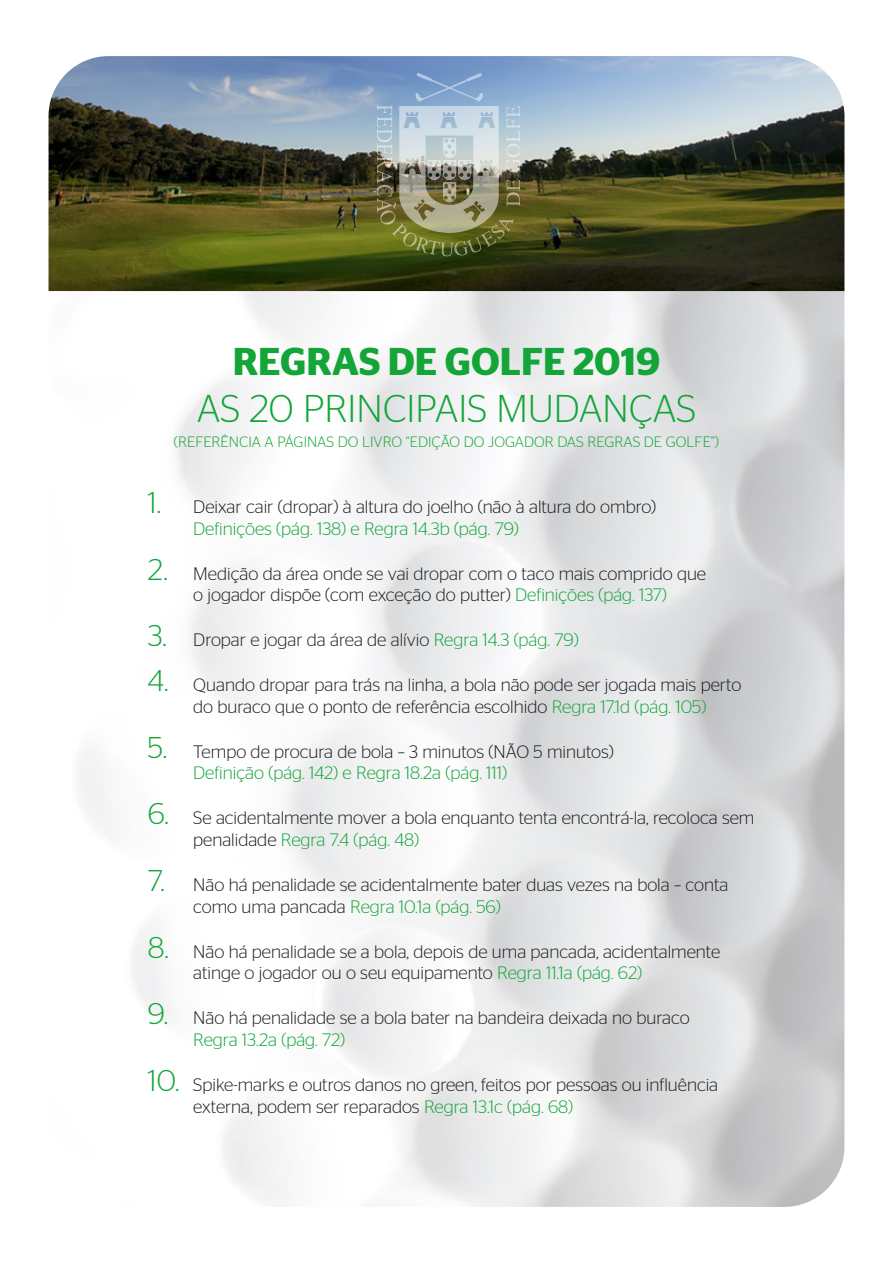
<style>
.page{position:relative;width:893px;height:1263px;background:#fff}
.page>*{position:absolute;margin:0;border:0;box-sizing:border-box;transform-origin:0 0}
.t1{font:300 38.7px "Stag Sans";color:#13a538}
.t2{font:600 38.7px "Stag Sans";color:#13a538}
.t3{font:300 18px/21.6px "Stag Sans";color:#1d1d1b}
.t4{font:300 15px "Stag Sans";color:#13a538}
.s1{font-size:30px;color:#13a538}
.s2{color:#13a538}
</style>
<div class="page">
<img style="left:49px;top:56px;width:795px;height:235px">
<img style="left:373px;top:73px;width:147px;height:183px">
<h1 class="t2" style="left:233px;top:340px;width:429px">REGRAS DE GOLFE 2019</h1>
<h1 class="t1" style="left:197px;top:387px;width:501px">AS 20 PRINCIPAIS MUDANÇAS</h1>
<p class="t4" style="left:174px;top:434px;width:547px">(REFERÊNCIA A PÁGINAS DO LIVRO “EDIÇÃO DO JOGADOR DAS REGRAS DE GOLFE”)</p>
<p class="t3" style="left:193px;top:495px;width:465px;text-indent:-45px"><span class="s1">1.</span> Deixar cair (dropar) à altura do joelho (não à altura do ombro)<br><span class="s2">Definições (pág. 138) e Regra 14.3b (pág. 79)</span></p>
<p class="t3" style="left:148px;top:562px;width:560px;text-align:center"><span class="s1">2.</span> Medição da área onde se vai dropar com o taco mais comprido que o jogador dispõe (com exceção do putter) <span class="s2">Definições (pág. 137)</span></p>
<p class="t3" style="left:148px;top:629px;width:432px"><span class="s1">3.</span> Dropar e jogar da área de alívio <span class="s2">Regra 14.3 (pág. 79)</span></p>
<p class="t3" style="left:148px;top:674px;width:595px;text-align:center"><span class="s1">4.</span> Quando dropar para trás na linha, a bola não pode ser jogada mais perto do buraco que o ponto de referência escolhido <span class="s2">Regra 17.1d (pág. 105)</span></p>
<p class="t3" style="left:193px;top:740px;width:422px;text-indent:-45px"><span class="s1">5.</span> Tempo de procura de bola – 3 minutos (NÃO 5 minutos)<br><span class="s2">Definição (pág. 142) e Regra 18.2a (pág. 111)</span></p>
<p class="t3" style="left:193px;top:807px;width:563px;text-indent:-45px"><span class="s1">6.</span> Se acidentalmente mover a bola enquanto tenta encontrá-la, recoloca sem penalidade <span class="s2">Regra 7.4 (pág. 48)</span></p>
<p class="t3" style="left:193px;top:874px;width:537px;text-indent:-45px"><span class="s1">7.</span> Não há penalidade se acidentalmente bater duas vezes na bola – conta como uma pancada <span class="s2">Regra 10.1a (pág. 56)</span></p>
<p class="t3" style="left:193px;top:940px;width:529px;text-indent:-45px"><span class="s1">8.</span> Não há penalidade se a bola, depois de uma pancada, acidentalmente atinge o jogador ou o seu equipamento <span class="s2">Regra 11.1a (pág. 62)</span></p>
<p class="t3" style="left:193px;top:1007px;width:498px;text-indent:-45px"><span class="s1">9.</span> Não há penalidade se a bola bater na bandeira deixada no buraco<br><span class="s2">Regra 13.2a (pág. 72)</span></p>
<p class="t3" style="left:193px;top:1074px;width:526px;text-indent:-45px"><span class="s1">10.</span> Spike-marks e outros danos no green, feitos por pessoas ou influência externa, podem ser reparados <span class="s2">Regra 13.1c (pág. 68)</span></p>
</div>
